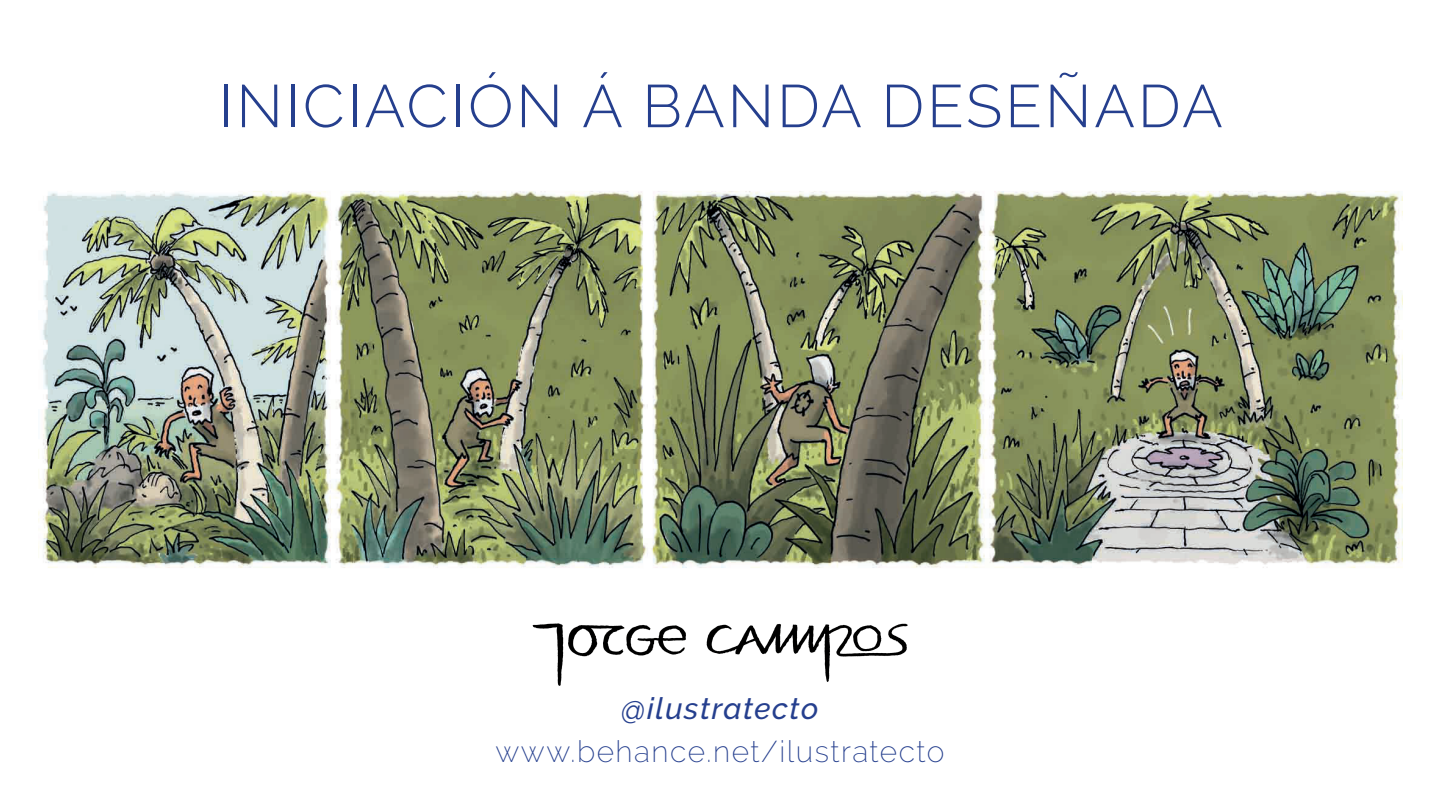
<style>
.page{position:relative;width:1440px;height:810px;background:#fff}
.page>*{position:absolute;margin:0;border:0;box-sizing:border-box;transform-origin:0 0}
.t1{font:300 60px "Raleway";letter-spacing:.05em;color:#253f8e}
.t2{font:200 30px "Raleway";letter-spacing:.05em;color:#253f8e}
.t3{font:italic 500 30px "Raleway";letter-spacing:.05em;color:#253f8e}
</style>
<div class="page">
<img style="left:39px;top:191px;width:1363px;height:377px">
<img style="left:532px;top:623px;width:376px;height:63px">
<p class="t1" style="left:219px;top:71px;width:1005px">INICIACIÓN Á BANDA DESEÑADA</p>
<p class="t3" style="left:622px;top:691px;width:198px">@ilustratecto</p>
<p class="t2" style="left:495px;top:733px;width:451px">www.behance.net/ilustratecto</p>
</div>
